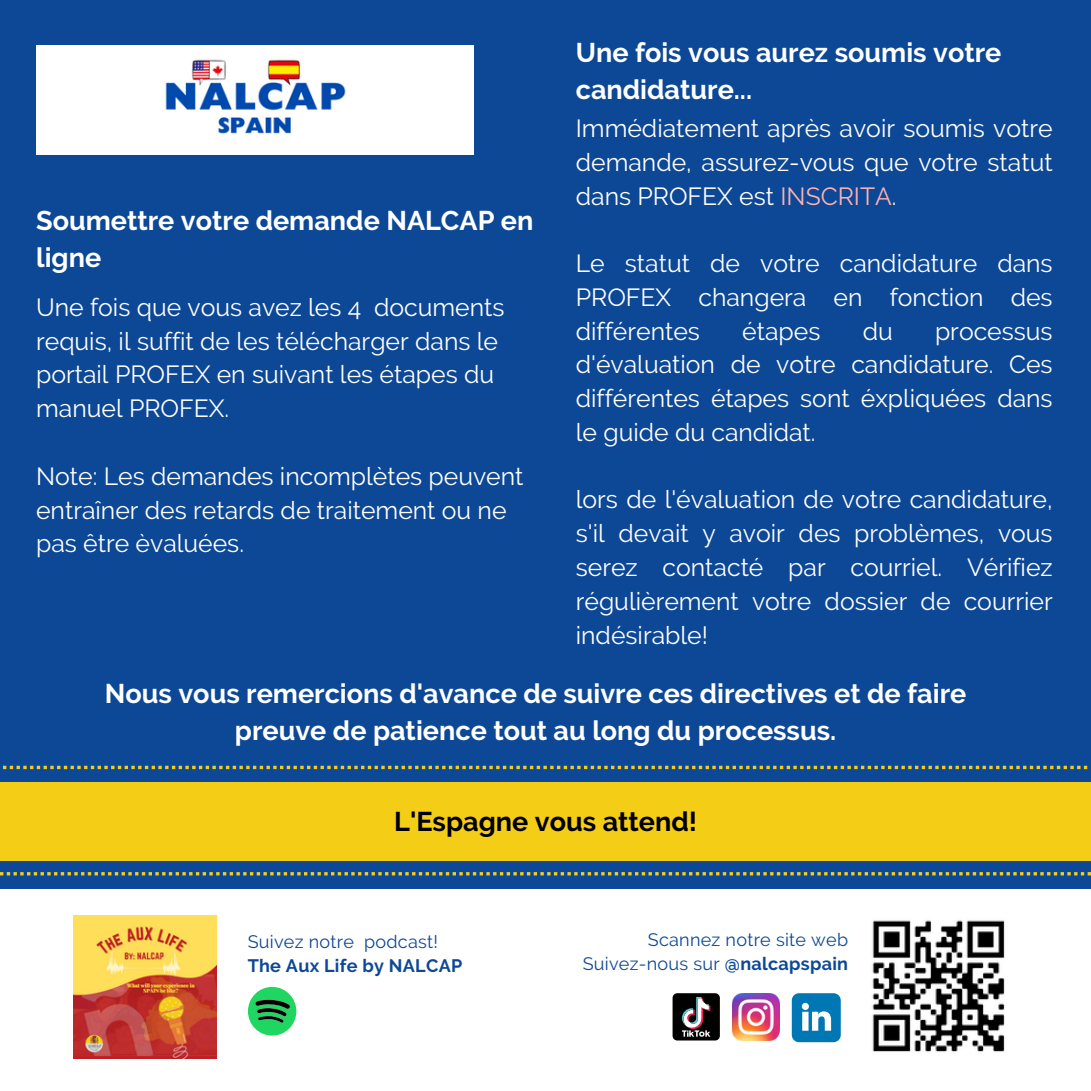
<style>
.page{position:relative;width:1091px;height:1091px;background:#fff}
.page>*{position:absolute;margin:0;border:0;box-sizing:border-box;transform-origin:0 0}
.t1{font:700 27px/37.1px "Raleway";color:#fff}
.t2{font:700 27px "Raleway";color:#000}
.t3{font:24.75px/33.8px "Raleway";color:#fff;text-align:justify}
.t4{font:18px "Raleway";letter-spacing:.015em;color:#0d4896}
.t5{font:700 18px "Raleway";letter-spacing:.015em;color:#0d4896}
.s1{color:#ffb1b1}
.s2{font-weight:700}
</style>
<div class="page">
<div style="left:0;top:0;width:1090px;height:887px;background:#0d4896"></div>
<div style="left:0;top:781px;width:1090px;height:79px;background:#f4cd16"></div>
<div style="left:672px;top:992px;width:47px;height:48px;background:#010101;border-radius:5px"></div>
<svg style="left:682px;top:997px;width:28px;height:39px"></svg>
<img style="left:732px;top:993px;width:47px;height:47px">
<svg style="left:791px;top:993px;width:49px;height:48px"></svg>
<img style="left:872px;top:920px;width:133px;height:132px">
<svg style="left:248px;top:986px;width:48px;height:49px"></svg>
<img style="left:73px;top:915px;width:144px;height:143px">
<svg style="left:0;top:872px;width:1090px;height:3px"></svg>
<svg style="left:3px;top:765px;width:1083px;height:4px"></svg>
<img style="left:36px;top:45px;width:437px;height:110px">
<p class="t1" style="left:36px;top:201px;width:498px">Soumettre votre demande NALCAP en ligne</p>
<p class="t3" style="left:36px;top:290px;width:470px;text-align:left">Une fois que vous avez les 4 documents requis, il suffit de les télécharger dans le portail PROFEX en suivant les étapes du manuel PROFEX.</p>
<p class="t1" style="left:575px;top:34px;width:427px">Une fois vous aurez soumis votre candidature...</p>
<p class="t3" style="left:575px;top:111px;width:478px">Immédiatement après avoir soumis votre demande, assurez-vous que votre statut dans PROFEX est <span class="s1">INSCRITA</span>.</p>
<p class="t3" style="left:575px;top:246px;width:478px">Le statut de votre candidature dans PROFEX changera en fonction des différentes</p>
<p class="t3" style="left:742px;top:314px;width:80px">étapes</p>
<p class="t3" style="left:862px;top:314px;width:32px">du</p>
<p class="t3" style="left:575px;top:314px;width:478px;text-indent:359px">processus d'évaluation de votre candidature. Ces différentes étapes sont éxpliquées dans le guide du candidat.</p>
<p class="t3" style="left:36px;top:459px;width:489px;text-align:left">Note: Les demandes incomplètes peuvent entraîner des retards de traitement ou ne pas être èvaluées.</p>
<p class="t3" style="left:575px;top:482px;width:478px">lors de l'évaluation de votre candidature, s'il devait y avoir des problèmes, vous serez contacté par courriel. Vérifiez régulièrement votre dossier de courrier indésirable!</p>
<p class="t1" style="left:105px;top:674px;width:862px;text-align:center">Nous vous remercions d'avance de suivre ces directives et de faire preuve de patience tout au long du processus.</p>
<p class="t2" style="left:394px;top:804px;width:304px">L'Espagne vous attend!</p>
<p class="t4" style="left:248px;top:930px;width:192px">Suivez notre podcast!</p>
<p class="t5" style="left:248px;top:954px;width:216px">The Aux Life by NALCAP</p>
<p class="t4" style="left:647px;top:928px;width:202px">Scannez notre site web</p>
<p class="t4" style="left:582px;top:952px;width:267px">Suivez-nous sur <span class="s2">@nalcapspain</span></p>
</div>
